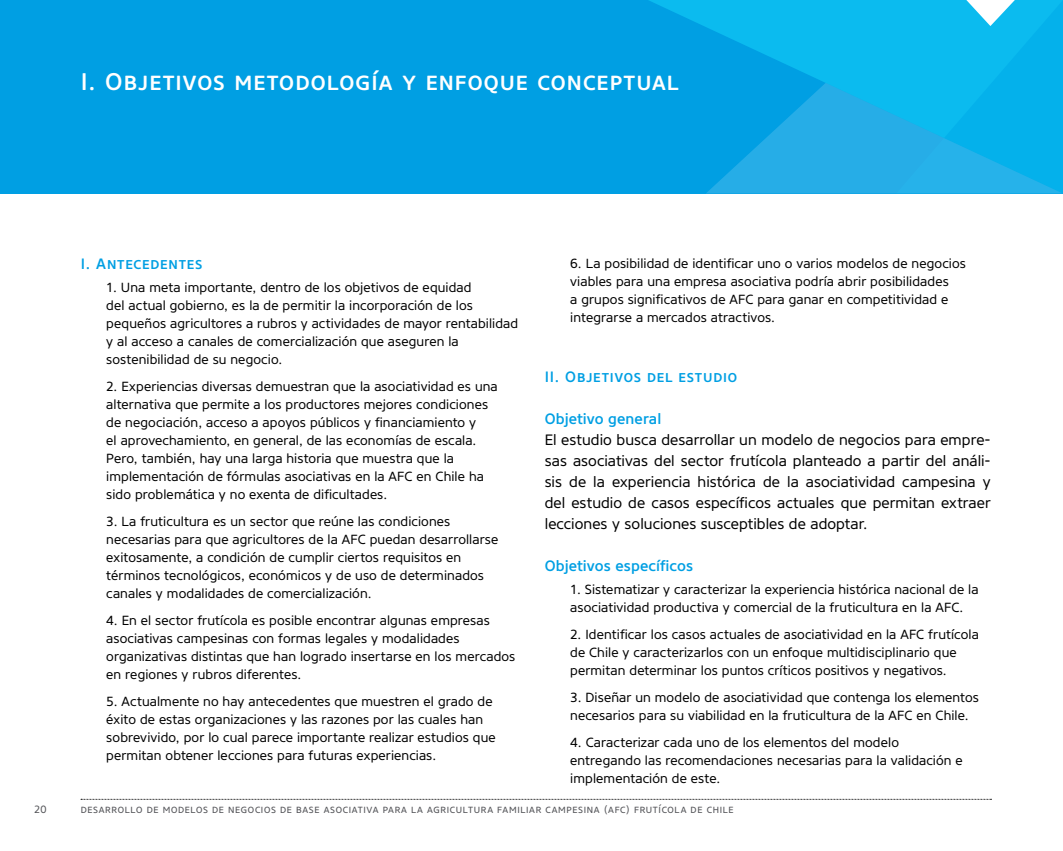
<style>
.page{position:relative;width:1063px;height:851px;background:#fff}
.page>*{position:absolute;margin:0;border:0;box-sizing:border-box;transform-origin:0 0}
.t1{font:500 24px "Core Sans NRSC55";letter-spacing:.04em;color:#fff}
.t2{font:15px/21px "Core Sans NR45";letter-spacing:.005em;color:#000;text-align:justify}
.t3{font:500 15px "Core Sans NRSC55";letter-spacing:.05em;color:#009fe3}
.t4{font:500 15px "Core Sans NR55";letter-spacing:.005em;color:#009fe3}
.t5{font:13.2px/18px "Core Sans NR45";letter-spacing:.01em;color:#000}
.t6{font:10.5px "Core Sans NRSC45";letter-spacing:.065em;color:#55565a}
</style>
<div class="page">
<div style="left:0;top:0;width:1063px;height:193px;background:#009fe3"></div>
<svg style="left:649px;top:0;width:247px;height:83px;fill:#0bbbef"></svg>
<svg style="left:707px;top:83px;width:189px;height:110px;fill:#26ade7"></svg>
<svg style="left:896px;top:0;width:167px;height:193px;background:#12b6ec"></svg>
<svg style="left:81px;top:798px;width:910px;height:1px"></svg>
<h1 class="t1" style="left:81px;top:66px;width:599px">I. Objetivos metodología y enfoque conceptual</h1>
<p class="t3" style="left:81px;top:254px;width:123px">I. Antecedentes</p>
<p class="t5" style="left:106px;top:278px;width:413px">1. Una meta importante, dentro de los objetivos de equidad<br>del actual gobierno, es la de permitir la incorporación de los pequeños agricultores a rubros y actividades de mayor rentabilidad y al acceso a canales de comercialización que aseguren la sostenibilidad de su negocio.</p>
<p class="t5" style="left:106px;top:377px;width:393px">2. Experiencias diversas demuestran que la asociatividad es una alternativa que permite a los productores mejores condiciones de negociación, acceso a apoyos públicos y financiamiento y<br>el aprovechamiento, en general, de las economías de escala.<br>Pero, también, hay una larga historia que muestra que la implementación de fórmulas asociativas en la AFC en Chile ha sido problemática y no exenta de dificultades.</p>
<p class="t5" style="left:106px;top:512px;width:394px">3. La fruticultura es un sector que reúne las condiciones necesarias para que agricultores de la AFC puedan desarrollarse exitosamente, a condición de cumplir ciertos requisitos en términos tecnológicos, económicos y de uso de determinados canales y modalidades de comercialización.</p>
<p class="t5" style="left:106px;top:611px;width:411px">4. En el sector frutícola es posible encontrar algunas empresas asociativas campesinas con formas legales y modalidades organizativas distintas que han logrado insertarse en los mercados en regiones y rubros diferentes.</p>
<p class="t5" style="left:106px;top:692px;width:391px">5. Actualmente no hay antecedentes que muestren el grado de éxito de estas organizaciones y las razones por las cuales han sobrevivido, por lo cual parece importante realizar estudios que permitan obtener lecciones para futuras experiencias.</p>
<p class="t5" style="left:570px;top:254px;width:397px">6. La posibilidad de identificar uno o varios modelos de negocios viables para una empresa asociativa podría abrir posibilidades<br>a grupos significativos de AFC para ganar en competitividad e integrarse a mercados atractivos.</p>
<p class="t3" style="left:545px;top:367px;width:194px">II. Objetivos del estudio</p>
<p class="t4" style="left:545px;top:409px;width:118px">Objetivo general</p>
<p class="t2" style="left:545px;top:429px;width:448px">El estudio busca desarrollar un modelo de negocios para empre&shy;sas asociativas del sector frutícola planteado a partir del análi&shy;sis de la experiencia histórica de la asociatividad campesina y del estudio de casos específicos actuales que permitan extraer lecciones y soluciones susceptibles de adoptar.</p>
<p class="t4" style="left:545px;top:556px;width:150px">Objetivos específicos</p>
<p class="t5" style="left:570px;top:580px;width:410px">1. Sistematizar y caracterizar la experiencia histórica nacional de la asociatividad productiva y comercial de la fruticultura en la AFC.</p>
<p class="t5" style="left:570px;top:625px;width:410px">2. Identificar los casos actuales de asociatividad en la AFC frutícola de Chile y caracterizarlos con un enfoque multidisciplinario que permitan determinar los puntos críticos positivos y negativos.</p>
<p class="t5" style="left:570px;top:688px;width:410px">3. Diseñar un modelo de asociatividad que contenga los elementos necesarios para su viabilidad en la fruticultura de la AFC en Chile.</p>
<p class="t5" style="left:570px;top:733px;width:394px">4. Caracterizar cada uno de los elementos del modelo entregando las recomendaciones necesarias para la validación e implementación de este.</p>
<p class="t6" style="left:34px;top:802px;width:14px">20</p>
<p class="t6" style="left:81px;top:802px;width:654px">DESARROLLO DE MODELOS DE NEGOCIOS DE BASE ASOCIATIVA PARA LA AGRICULTURA FAMILIAR CAMPESINA (AFC) FRUTÍCOLA DE CHILE</p>
</div>
